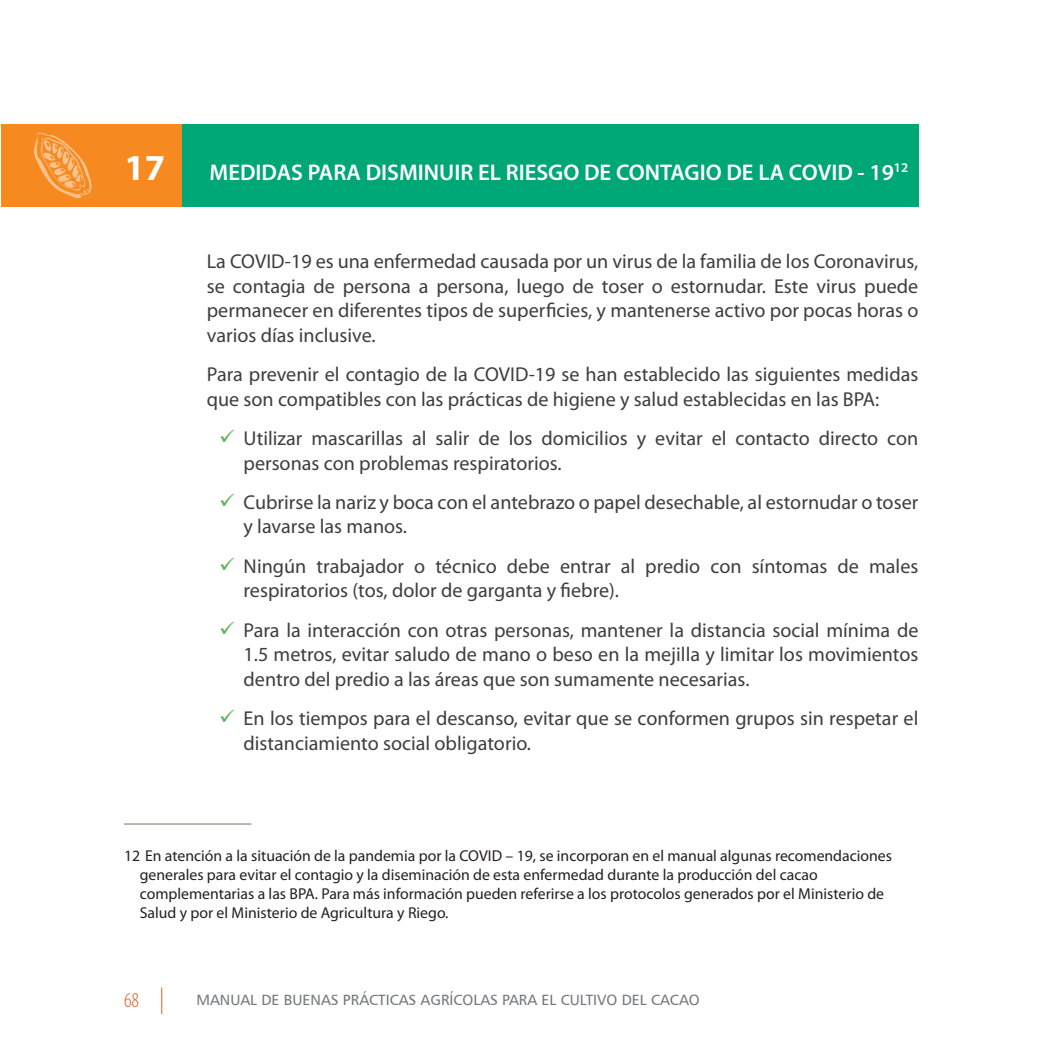
<style>
.page{position:relative;width:1042px;height:1042px;background:#fff}
.page>*{position:absolute;margin:0;border:0;box-sizing:border-box;transform-origin:0 0}
.t1{font:600 22.75px "Myriad Pro";color:#fff}
.t2{font:300 condensed 21px "Myriad Pro";color:#d66226}
.t3{font:20.12px/24.5px "Myriad Pro";color:#3e3e3f}
.t4{font:15.75px/18.9px "Myriad Pro";color:#231f20}
.t5{font:14.88px "Frutiger";color:#76787b}
.s1{font-weight:700;font-size:36.75px}
.s2{color:#56b455}
</style>
<div class="page">
<svg style="left:161px;top:987px;width:1px;height:27px"></svg>
<div style="left:1px;top:124px;width:181px;height:83px;background:#f6891f"></div>
<div style="left:182px;top:124px;width:736px;height:83px;background:#00a776"></div>
<svg style="left:34px;top:132px;width:58px;height:66px"></svg>
<hr style="left:124px;top:823px;width:127px;height:1px;background:#7d6d66">
<p class="t1" style="left:125px;top:159px;width:785px"><span class="s1">17</span> MEDIDAS PARA DISMINUIR EL RIESGO DE CONTAGIO DE LA COVID - 19<sup>12</sup></p>
<p class="t3" style="left:207px;top:250px;width:713px;text-align:justify">La COVID-19 es una enfermedad causada por un virus de la familia de los Coronavirus, se contagia de persona a persona, luego de toser o estornudar. Este virus puede permanecer en diferentes tipos de superficies, y mantenerse activo por pocas horas o varios días inclusive.</p>
<p class="t3" style="left:207px;top:362px;width:713px">Para prevenir el contagio de la COVID-19 se han establecido las siguientes medidas que son compatibles con las prácticas de higiene y salud establecidas en las BPA:</p>
<p class="t3" style="left:244px;top:426px;width:676px;text-indent:-24px"><span class="s2">✓</span> Utilizar mascarillas al salir de los domicilios y evitar el contacto directo con personas con problemas respiratorios.</p>
<p class="t3" style="left:244px;top:490px;width:676px;text-indent:-24px"><span class="s2">✓</span> Cubrirse la nariz y boca con el antebrazo o papel desechable, al estornudar o toser y lavarse las manos.</p>
<p class="t3" style="left:244px;top:554px;width:676px;text-indent:-24px"><span class="s2">✓</span> Ningún trabajador o técnico debe entrar al predio con síntomas de males respiratorios (tos, dolor de garganta y fiebre).</p>
<p class="t3" style="left:244px;top:618px;width:676px;text-align:justify;text-indent:-24px"><span class="s2">✓</span> Para la interacción con otras personas, mantener la distancia social mínima de 1.5 metros, evitar saludo de mano o beso en la mejilla y limitar los movimientos dentro del predio a las áreas que son sumamente necesarias.</p>
<p class="t3" style="left:244px;top:706px;width:676px;text-indent:-24px"><span class="s2">✓</span> En los tiempos para el descanso, evitar que se conformen grupos sin respetar el distanciamiento social obligatorio.</p>
<p class="t4" style="left:140px;top:847px;width:754px;text-indent:-16px">12 En atención a la situación de la pandemia por la COVID – 19, se incorporan en el manual algunas recomendaciones generales para evitar el contagio y la diseminación de esta enfermedad durante la producción del cacao complementarias a las BPA. Para más información pueden referirse a los protocolos generados por el Ministerio de Salud y por el Ministerio de Agricultura y Riego.</p>
<p class="t2" style="left:124px;top:988px;width:17px">68</p>
<p class="t5" style="left:196px;top:990px;width:505px">MANUAL DE BUENAS PRÁCTICAS AGRÍCOLAS PARA EL CULTIVO DEL CACAO</p>
</div>
